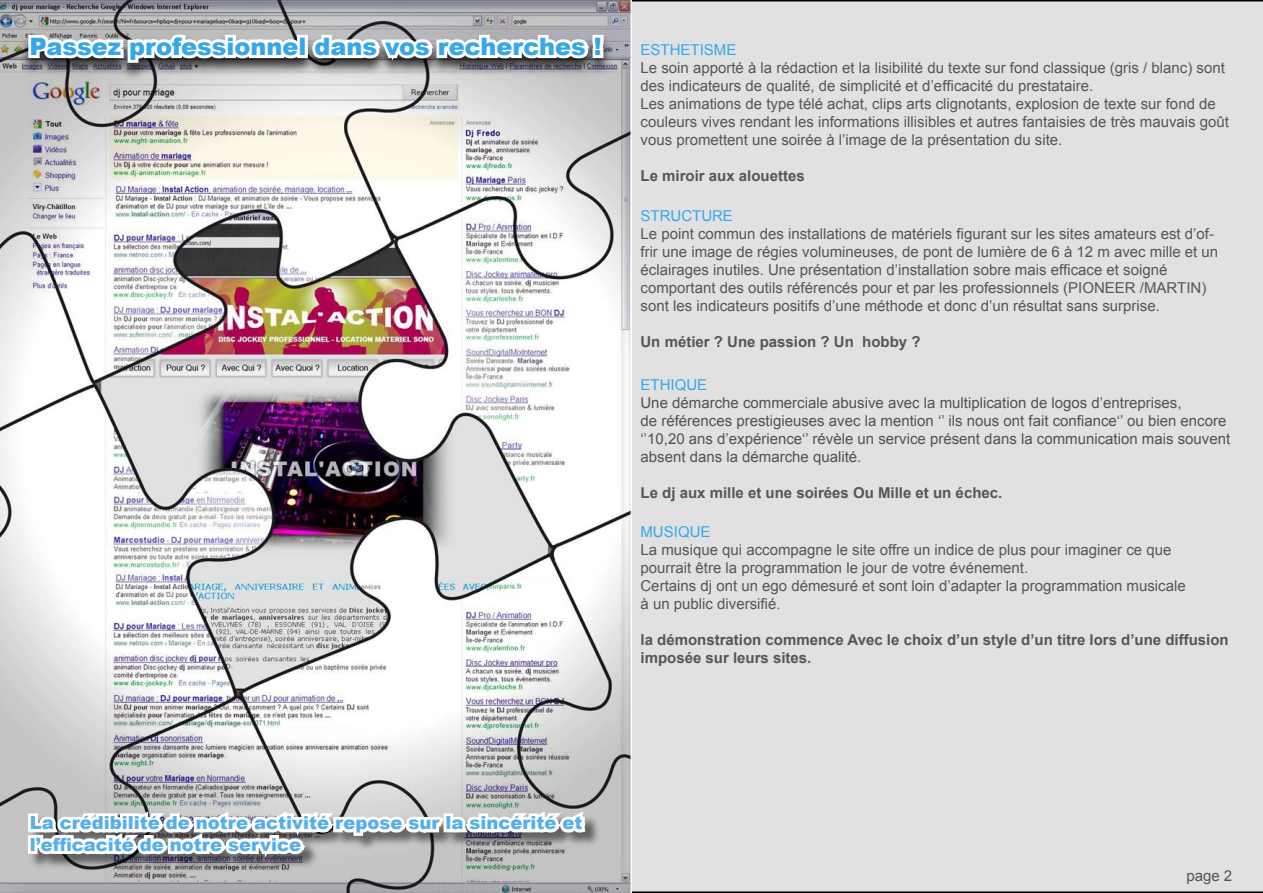
<style>
.page{position:relative;width:1263px;height:893px;background:#fff}
.page>*{position:absolute;margin:0;border:0;box-sizing:border-box;transform-origin:0 0}
.t1{font:900 24px "Arial";color:#36a7e9}
.t2{font:900 18px/21.6px "Arial";color:#57afea}
.t3{font:15px/18px "Arial";color:#565656}
.t4{font:15px/18px "Arial";color:#525252}
.t5{font:700 15px/18px "Arial";color:#565656}
.t6{font:15px "Arial";color:#36a7e9}
.s1{color:#36a7e9}
</style>
<div class="page">
<div style="left:626px;top:0;width:637px;height:893px;background:#e1e1e1"></div>
<img style="left:0;top:1px;width:631px;height:892px">
<div style="left:16px;top:32px;width:598px;height:50px;background:#000;opacity:.75"></div>
<svg style="left:25px;top:30px;width:582px;height:41px"></svg>
<div style="left:28px;top:813px;width:573px;height:59px;background:#000;opacity:.51"></div>
<svg style="left:25px;top:807px;width:563px;height:62px"></svg>
<p class="t1" style="left:30px;top:33px;width:574px">Passez professionnel dans vos recherches !</p>
<p class="t3" style="left:640px;top:41px;width:586px"><span class="s1">ESTHETISME<br></span>Le soin apporté à la rédaction et la lisibilité du texte sur fond classique (gris / blanc) sont des indicateurs de qualité, de simplicité et d’efficacité du prestataire.</p>
<p class="t3" style="left:640px;top:95px;width:590px">Les animations de type télé achat, clips arts clignotants, explosion de texte sur fond de couleurs vives rendant les informations illisibles et autres fantaisies de très mauvais goût vous promettent une soirée à l’image de la présentation du site.</p>
<p class="t5" style="left:640px;top:167px;width:166px">Le miroir aux alouettes</p>
<p class="t6" style="left:640px;top:207px;width:94px">STRUCTURE</p>
<p class="t3" style="left:640px;top:224px;width:579px">Le point commun des installations de matériels figurant sur les sites amateurs est d’of&shy;frir une image de régies volumineuses, de pont de lumière de 6 à 12 m avec mille et un éclairages inutiles. Une présentation d’installation sobre mais efficace et soigné</p>
<p class="t3" style="left:640px;top:278px;width:567px">comportant des outils référencés pour et par les professionnels (PIONEER /MARTIN) sont les indicateurs positifs d’une méthode et donc d’un résultat sans surprise.</p>
<p class="t5" style="left:640px;top:332px;width:282px">Un métier ? Une passion ? Un hobby ?</p>
<p class="t6" style="left:640px;top:376px;width:68px">ETHIQUE</p>
<p class="t4" style="left:640px;top:394px;width:543px">Une démarche commerciale abusive avec la multiplication de logos d’entreprises,</p>
<p class="t4" style="left:640px;top:412px;width:591px">de références prestigieuses avec la mention ‘’ ils nous ont fait confiance‘’ ou bien encore ‘’10,20 ans d’expérience‘’ révèle un service présent dans la communication mais souvent</p>
<p class="t4" style="left:640px;top:448px;width:222px">absent dans la démarche qualité.</p>
<p class="t5" style="left:640px;top:484px;width:363px">Le dj aux mille et une soirées Ou Mille et un échec.</p>
<p class="t6" style="left:640px;top:524px;width:72px">MUSIQUE</p>
<p class="t3" style="left:640px;top:541px;width:532px">La musique qui accompagne le site offre un indice de plus pour imaginer ce que</p>
<p class="t3" style="left:640px;top:559px;width:389px">pourrait être la programmation le jour de votre événement.</p>
<p class="t3" style="left:640px;top:577px;width:547px">Certains dj ont un ego démesuré et sont loin d’adapter la programmation musicale</p>
<p class="t3" style="left:640px;top:595px;width:142px">à un public diversifié.</p>
<p class="t5" style="left:640px;top:631px;width:590px">la démonstration commence Avec le choix d’un style d’un titre lors d’une diffusion imposée sur leurs sites.</p>
<p class="t2" style="left:30px;top:812px;width:554px">La crédibilité de notre activité repose sur la sincérité et l’efficacité de notre service</p>
<p class="t3" style="left:1186px;top:867px;width:47px">page 2</p>
</div>
